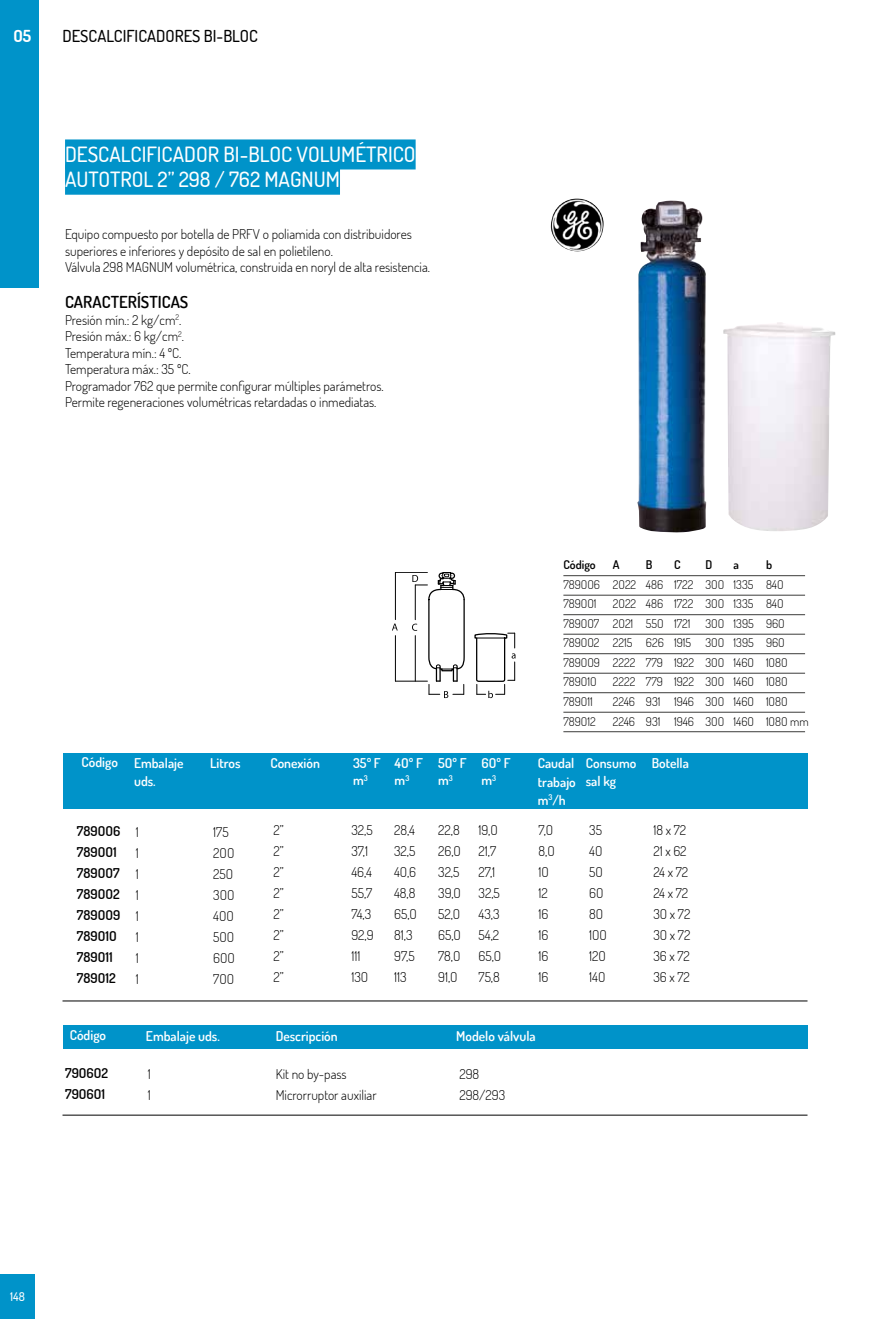
<style>
.page{position:relative;width:893px;height:1319px;background:#fff}
.page>*{position:absolute;margin:0;border:0;box-sizing:border-box;transform-origin:0 0}
.t1{font:500 21px/25.2px "Dosis";color:#fff}
.t2{font:500 16.5px "Dosis";color:#000}
.t3{font:600 16.5px "Dosis";color:#000}
.t4{font:700 16.5px "Dosis";color:#fff}
.t5{font:300 13.5px/21px "Dosis";color:#000}
.t6{font:600 13.5px/18px "Dosis";color:#fff}
.t7{font:600 13.5px/21px "Dosis";color:#000}
.t8{font:300 12px/19.5px "Dosis";color:#000}
.t9{font:600 12px "Dosis";color:#000}
.t10{font:500 12px "Dosis";color:#fff}
</style>
<div class="page">
<div style="left:0;top:0;width:38px;height:287px;background:#0093c9"></div>
<div style="left:0;top:1273px;width:35px;height:45px;background:#0093c9"></div>
<div style="left:65px;top:139px;width:351px;height:30px;background:#0093c9"></div>
<div style="left:65px;top:165px;width:275px;height:30px;background:#0093c9"></div>
<img style="left:637px;top:200px;width:198px;height:332px">
<img style="left:550px;top:198px;width:54px;height:53px">
<hr style="left:563px;top:633px;width:242px;height:1px;background:#3c3c3b">
<hr style="left:563px;top:575px;width:242px;height:1px;background:#3c3c3b">
<hr style="left:563px;top:614px;width:242px;height:1px;background:#3c3c3b">
<hr style="left:563px;top:594px;width:242px;height:1px;background:#3c3c3b">
<hr style="left:563px;top:672px;width:242px;height:1px;background:#3c3c3b">
<hr style="left:563px;top:653px;width:242px;height:1px;background:#3c3c3b">
<hr style="left:563px;top:692px;width:242px;height:1px;background:#3c3c3b">
<hr style="left:563px;top:731px;width:242px;height:1px;background:#3c3c3b">
<hr style="left:563px;top:711px;width:242px;height:1px;background:#3c3c3b">
<svg style="left:392px;top:623px;width:6px;height:7px"></svg>
<hr style="left:395px;top:572px;width:1px;height:47px;background:#000">
<hr style="left:395px;top:572px;width:32px;height:1px;background:#000">
<hr style="left:395px;top:680px;width:32px;height:1px;background:#000">
<hr style="left:395px;top:635px;width:1px;height:46px;background:#000">
<svg style="left:474px;top:632px;width:42px;height:66px"></svg>
<svg style="left:412px;top:572px;width:53px;height:126px"></svg>
<div style="left:64px;top:752px;width:744px;height:56px;background:#0093c9"></div>
<hr style="left:63px;top:1000px;width:744px;height:1px;background:#000">
<div style="left:64px;top:1025px;width:744px;height:23px;background:#0093c9"></div>
<hr style="left:63px;top:1114px;width:744px;height:1px;background:#000">
<p class="t4" style="left:13px;top:26px;width:19px">O5</p>
<p class="t2" style="left:63px;top:26px;width:197px">DESCALCIFICADORES BI-BLOC</p>
<h1 class="t1" style="left:65px;top:141px;width:352px">DESCALCIFICADOR BI-BLOC VOLUMÉTRICO<br>AUTOTROL 2” 298 / 762 MAGNUM</h1>
<p class="t5" style="left:65px;top:226px;width:367px;line-height:16.5px">Equipo compuesto por botella de PRFV o poliamida con distribuidores superiores e inferiores y depósito de sal en polietileno.<br>Válvula 298 MAGNUM volumétrica, construida en noryl de alta resistencia.</p>
<p class="t3" style="left:65px;top:291px;width:125px">CARACTERÍSTICAS</p>
<p class="t5" style="left:65px;top:311px;width:320px;line-height:16.5px">Presión mín.: 2 kg/cm<sup>2</sup>.<br>Presión máx.: 6 kg/cm<sup>2</sup>.<br>Temperatura mín.: 4 ºC.<br>Temperatura máx.: 35 ºC.<br>Programador 762 que permite configurar múltiples parámetros.<br>Permite regeneraciones volumétricas retardadas o inmediatas.</p>
<p class="t9" style="left:563px;top:557px;width:34px">Código</p>
<p class="t8" style="left:563px;top:574px;width:38px">789OO6<br>789OO1<br>789OO7<br>789OO2<br>789OO9<br>789O1O<br>789O11<br>789O12</p>
<p class="t9" style="left:613px;top:557px;width:8px">A</p>
<p class="t8" style="left:613px;top:574px;width:25px">2O22<br>2O22<br>2O21<br>2215<br>2222<br>2222<br>2246<br>2246</p>
<p class="t9" style="left:646px;top:557px;width:8px">B</p>
<p class="t8" style="left:646px;top:574px;width:19px">486<br>486<br>55O<br>626<br>779<br>779<br>931<br>931</p>
<p class="t9" style="left:674px;top:557px;width:8px">C</p>
<p class="t8" style="left:674px;top:574px;width:22px">1722<br>1722<br>1721<br>1915<br>1922<br>1922<br>1946<br>1946</p>
<p class="t9" style="left:705px;top:557px;width:8px">D</p>
<p class="t8" style="left:705px;top:574px;width:20px;text-align:justify">3OO 3OO 3OO 3OO 3OO 3OO 3OO 3OO</p>
<p class="t9" style="left:734px;top:557px;width:7px">a</p>
<p class="t8" style="left:734px;top:574px;width:22px;text-align:justify">1335<br>1335<br>1395<br>1395<br>146O 146O 146O 146O</p>
<p class="t6" style="left:134px;top:754px;width:51px;text-indent:-53px">Código Embalaje uds.</p>
<p class="t6" style="left:210px;top:754px;width:32px">Litros</p>
<p class="t6" style="left:586px;top:754px;width:52px">Consumo sal kg</p>
<p class="t6" style="left:270px;top:754px;width:51px">Conexión</p>
<p class="t6" style="left:353px;top:754px;width:29px;line-height:16.5px">35º F m<sup>3</sup></p>
<p class="t6" style="left:395px;top:754px;width:30px;line-height:16.5px">4Oº F m<sup>3</sup></p>
<p class="t6" style="left:438px;top:754px;width:30px;line-height:16.5px">5Oº F m<sup>3</sup></p>
<p class="t6" style="left:482px;top:754px;width:30px;line-height:16.5px">6Oº F m<sup>3</sup></p>
<p class="t6" style="left:538px;top:754px;width:40px;text-align:justify">Caudal trabajo m<sup>3</sup>/h</p>
<p class="t6" style="left:652px;top:754px;width:39px">Botella</p>
<p class="t7" style="left:77px;top:819px;width:45px">789OO6<br>789OO1<br>789OO7<br>789OO2<br>789OO9<br>789O1O<br>789O11<br>789O12</p>
<p class="t5" style="left:136px;top:821px;width:4px;text-align:justify">1<br>1<br>1<br>1<br>1<br>1<br>1<br>1</p>
<p class="t5" style="left:213px;top:821px;width:23px">175<br>2OO<br>25O<br>3OO<br>4OO<br>5OO<br>6OO<br>7OO</p>
<p class="t5" style="left:274px;top:818px;width:12px;text-align:justify">2” 2” 2” 2” 2” 2” 2” 2”</p>
<p class="t5" style="left:351px;top:818px;width:24px">32,5<br>37,1<br>46,4<br>55,7<br>74,3<br>92,9<br>111<br>13O</p>
<p class="t5" style="left:394px;top:819px;width:24px">28,4<br>32,5<br>4O,6<br>48,8<br>65,O<br>81,3<br>97,5<br>113</p>
<p class="t5" style="left:438px;top:819px;width:24px;text-align:justify">22,8<br>26,O 32,5<br>39,O 52,O 65,O 78,O 91,O</p>
<p class="t5" style="left:479px;top:819px;width:24px">19,O<br>21,7<br>27,1<br>32,5<br>43,3<br>54,2<br>65,O<br>75,8</p>
<p class="t5" style="left:589px;top:819px;width:19px">35<br>4O<br>5O<br>6O<br>8O<br>1OO<br>12O<br>14O</p>
<p class="t5" style="left:539px;top:819px;width:18px">7,O<br>8,O<br>1O<br>12<br>16<br>16<br>16<br>16</p>
<p class="t5" style="left:653px;top:819px;width:38px">18 x 72<br>21 x 62<br>24 x 72<br>24 x 72<br>3O x 72<br>3O x 72<br>36 x 72<br>36 x 72</p>
<p class="t9" style="left:766px;top:557px;width:8px">b</p>
<p class="t8" style="left:766px;top:574px;width:44px">84O<br>84O<br>96O<br>96O<br>1O8O<br>1O8O<br>1O8O<br>1O8O mm</p>
<p class="t6" style="left:70px;top:1025px;width:38px">Código</p>
<p class="t6" style="left:146px;top:1026px;width:75px">Embalaje uds.</p>
<p class="t6" style="left:276px;top:1026px;width:64px">Descripción</p>
<p class="t6" style="left:456px;top:1026px;width:81px">Modelo válvula</p>
<p class="t7" style="left:65px;top:1061px;width:44px">79O6O2<br>79O6O1</p>
<p class="t5" style="left:148px;top:1062px;width:4px">1<br>1</p>
<p class="t5" style="left:276px;top:1062px;width:102px">Kit no by-pass<br>Microrruptor auxiliar</p>
<p class="t5" style="left:459px;top:1062px;width:47px">298<br>298/293</p>
<p class="t10" style="left:10px;top:1288px;width:16px">148</p>
</div>
